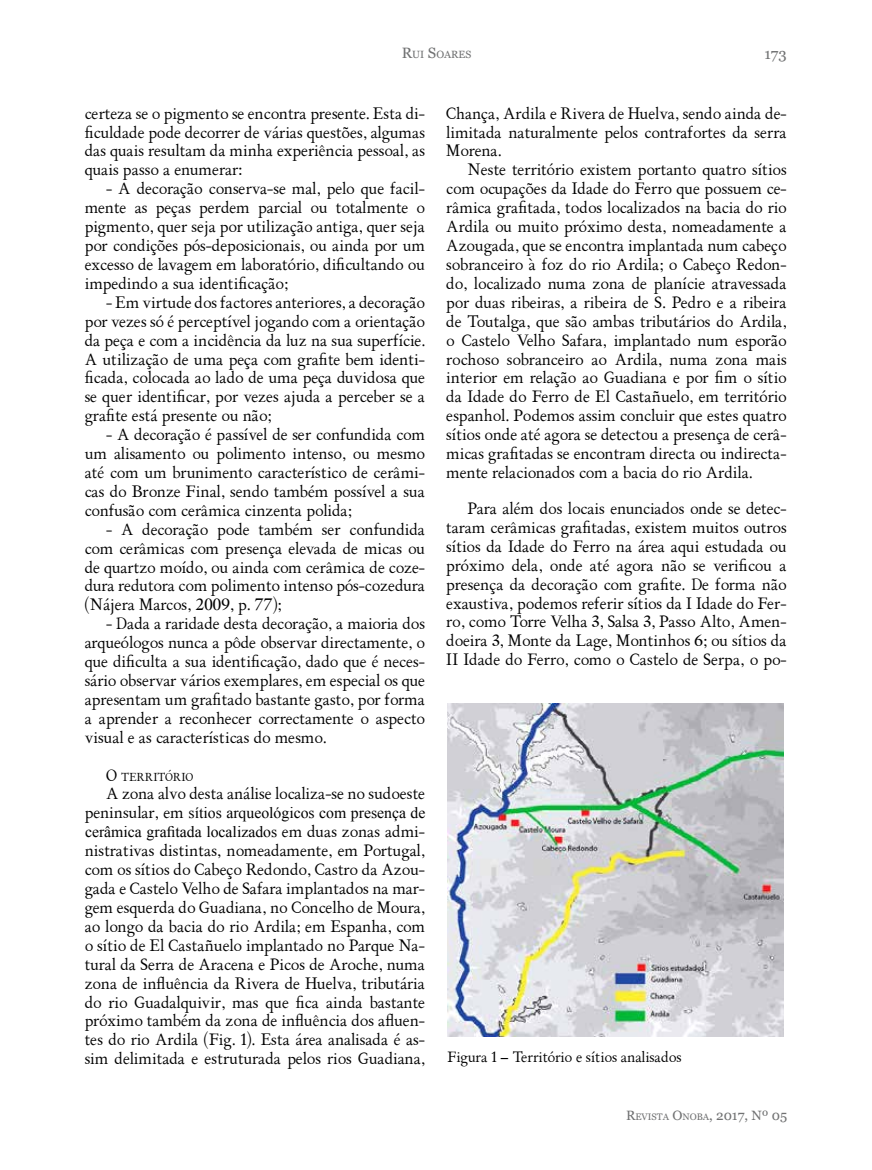
<style>
.page{position:relative;width:872px;height:1170px;background:#fff}
.page>*{position:absolute;margin:0;border:0;box-sizing:border-box;transform-origin:0 0}
.t1{font:15.75px/18.9px "ALPHABETUM Unicode";color:#000;text-align:justify}
.t2{font:15.75px/18.9px "Times New Roman";color:#000}
.t3{font:15px "Georgia";color:#707172}
.t4{font:14.25px "ALPHABETUM Unicode";color:#000}
.t5{font:10.95px "ALPHABETUM Unicode";color:#000}
.t6{font:10.5px "Georgia";color:#707172}
.t7{font:9.45px "Georgia";color:#707172}
.s1{font-size:15px}
.s2{font-size:15.75px}
.s3{font-family:"ALPHABETUM Unicode"}
.s4{font-size:13.5px}
</style>
<div class="page">
<img style="left:447px;top:703px;width:336px;height:333px">
<p class="t6" style="left:402px;top:49px;width:70px"><span class="s1">R</span>UI <span class="s1">S</span>OARES</p>
<p class="t3" style="left:764px;top:45px;width:24px">173</p>
<p class="t1" style="left:85px;top:104px;width:342px">certeza se o pigmento se encontra presente. Esta di&shy;ficuldade pode decorrer de várias questões, algumas das quais resultam da minha experiência pessoal, as quais passo a enumerar:</p>
<p class="t1" style="left:85px;top:180px;width:342px;text-indent:21px">- A decoração conserva-se mal, pelo que facil&shy;mente as peças perdem parcial ou totalmente o pigmento, quer seja por utilização antiga, quer seja por condições pós-deposicionais, ou ainda por um excesso de lavagem em laboratório, dificultando ou impedindo a sua identificação;</p>
<p class="t1" style="left:85px;top:293px;width:342px;text-indent:21px">- Em virtude dos factores anteriores, a decoração por vezes só é perceptível jogando com a orientação da peça e com a incidência da luz na sua superfície.<br>A utilização de uma peça com grafite bem identi&shy;ficada, colocada ao lado de uma peça duvidosa que se quer identificar, por vezes ajuda a perceber se a grafite está presente ou não;</p>
<p class="t1" style="left:85px;top:425px;width:342px;text-indent:21px">- A decoração é passível de ser confundida com um alisamento ou polimento intenso, ou mesmo até com um brunimento característico de cerâmi&shy;cas do Bronze Final, sendo também possível a sua confusão com cerâmica cinzenta polida;</p>
<p class="t1" style="left:85px;top:520px;width:342px;text-indent:21px">- A decoração pode também ser confundida com cerâmicas com presença elevada de micas ou de quartzo moído, ou ainda com cerâmica de coze&shy;dura redutora com polimento intenso pós-cozedura (Nájera Marcos, 2009, p. 77);</p>
<p class="t1" style="left:85px;top:614px;width:342px;text-indent:21px">- Dada a raridade desta decoração, a maioria dos arqueólogos nunca a pôde observar directamente, o que dificulta a sua identificação, dado que é neces&shy;sário observar vários exemplares, em especial os que apresentam um grafitado bastante gasto, por forma a aprender a reconhecer correctamente o aspecto visual e as características do mesmo.</p>
<p class="t5" style="left:106px;top:769px;width:89px"><span class="s2">O</span> TERRITÓRIO</p>
<p class="t1" style="left:106px;top:784px;width:320px">A zona alvo desta análise localiza-se no sudoeste</p>
<p class="t2" style="left:85px;top:803px;width:342px"><span class="s3">peninsular, em</span> sítios arqueológicos com presença de cerâmica grafitada localizados <span class="s3">em duas zonas admi-</span></p>
<p class="t1" style="left:85px;top:841px;width:342px">nistrativas distintas, nomeadamente, em Portugal, com os sítios do Cabeço Redondo, Castro da Azou&shy;gada e Castelo Velho de Safara implantados na mar&shy;gem esquerda do Guadiana, no Concelho de Moura, ao longo da bacia do rio Ardila; em Espanha, com o sítio de El Castañuelo implantado no Parque Na&shy;tural da Serra de Aracena e Picos de Aroche, numa zona de influência da Rivera de Huelva, tributária do rio Guadalquivir, mas que fica ainda bastante próximo também da zona de influência dos afluen&shy;tes do rio Ardila (Fig. 1). Esta área analisada é as&shy;sim delimitada e estruturada pelos rios Guadiana,</p>
<p class="t1" style="left:446px;top:104px;width:342px">Chança, Ardila e Rivera de Huelva, sendo ainda de&shy;limitada naturalmente pelos contrafortes da serra Morena.</p>
<p class="t1" style="left:446px;top:161px;width:342px;text-indent:21px">Neste território existem portanto quatro sítios com ocupações da Idade do Ferro que possuem ce&shy;râmica grafitada, todos localizados na bacia do rio Ardila ou muito próximo desta, nomeadamente a Azougada, que se encontra implantada num cabeço sobranceiro à foz do rio Ardila; o Cabeço Redon&shy;do, localizado numa zona de planície atravessada por duas ribeiras, a ribeira de S. Pedro e a ribeira de Toutalga, que são ambas tributários do Ardila, o Castelo Velho Safara, implantado num esporão rochoso sobranceiro ao Ardila, numa zona mais interior em relação ao Guadiana e por fim o sítio da Idade do Ferro de El Castañuelo, em território espanhol. Podemos assim concluir que estes quatro sítios onde até agora se detectou a presença de cerâ&shy;micas grafitadas se encontram directa ou indirecta&shy;mente relacionados com a bacia do rio Ardila.</p>
<p class="t1" style="left:446px;top:499px;width:342px;text-indent:21px">Para além dos locais enunciados onde se detec&shy;taram cerâmicas grafitadas, existem muitos outros sítios da Idade do Ferro na área aqui estudada ou próximo dela, onde até agora não se verificou a presença da decoração com grafite. De forma não exaustiva, podemos referir sítios da I Idade do Fer&shy;ro, como Torre Velha 3, Salsa 3, Passo Alto, Amen&shy;doeira 3, Monte da Lage, Montinhos 6; ou sítios da II Idade do Ferro, como o Castelo de Serpa, o po-</p>
<p class="t4" style="left:448px;top:1047px;width:235px">Figura 1 – Território e sítios analisados</p>
<p class="t7" style="left:626px;top:1111px;width:163px"><span class="s4">R</span>EVISTA <span class="s4">O</span>NOBA<span class="s4">, 2017, Nº 05</span></p>
</div>
